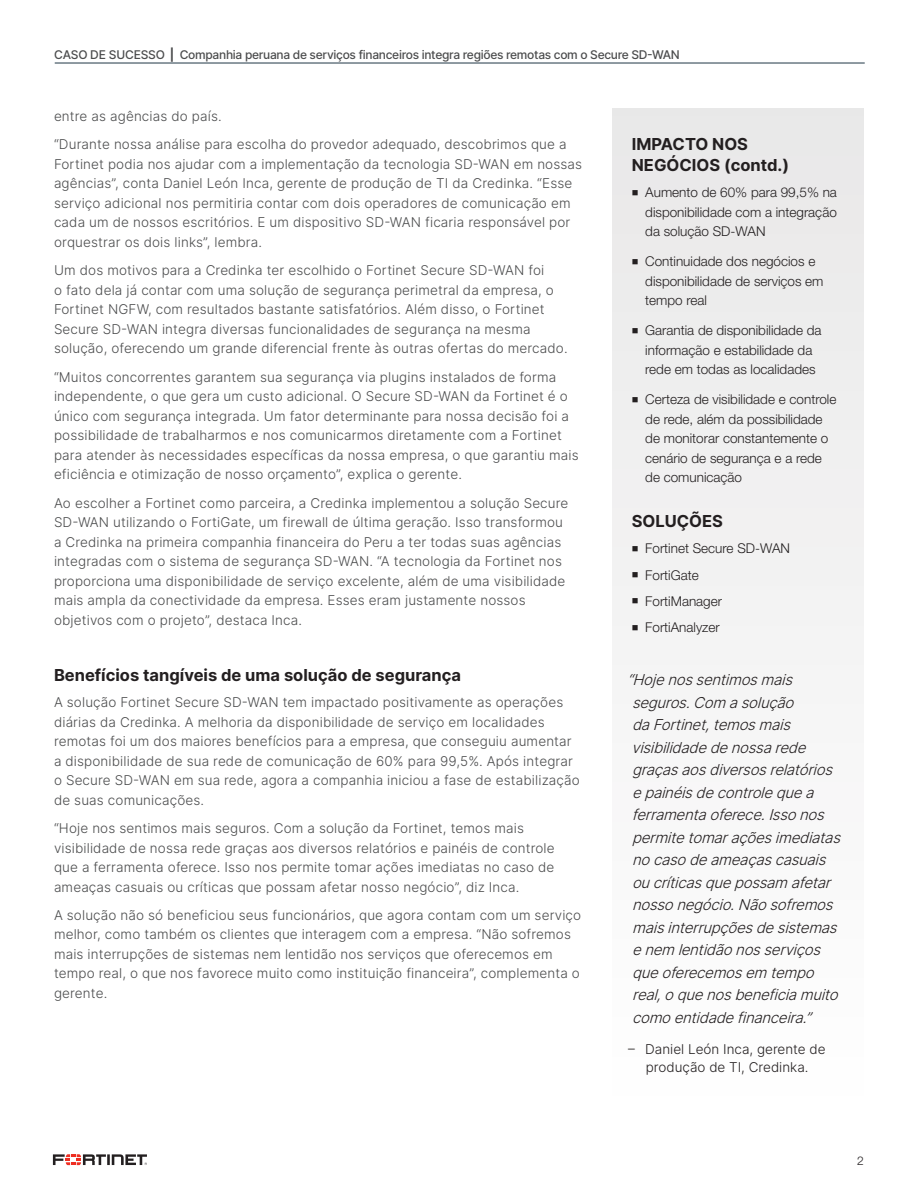
<style>
.page{position:relative;width:918px;height:1188px;background:#fff}
.page>*{position:absolute;margin:0;border:0;box-sizing:border-box;transform-origin:0 0}
.Body_Copy_SUBHEAD__B{font:700 16.5px "Inter";color:#231f20}
.Sidebar_headline__Bl{font:700 16.5px/21px "Inter";color:#231f20}
.INSET_QUOTE{font:italic 300 15px/22.5px "Inter";color:#231f20}
.Body_Copy{font:300 13.5px/19.5px "Inter";letter-spacing:.01em;color:#4b4c4d}
.t1{font:300 13.5px/19.5px "Helvetica Neue LT Pro";color:#231f20}
.INSET_QUOTE_-_NAME{font:300 13.5px/18px "Inter";color:#231f20;text-align:center}
.t2{font:500 12px "Inter";letter-spacing:-.025em;color:#4b4c4d}
.t3{font:300 12px "Helvetica Neue LT Pro";color:#231f20}
.s1{font-weight:700}
</style>
<div class="page">
<hr style="left:55px;top:63px;width:810px;height:1px;background:#203746">
<svg style="left:53px;top:1154px;width:94px;height:11px"></svg>
<div style="left:612px;top:108px;width:252px;height:999px;background:#f3f3f3"></div>
<p class="t2" style="left:54px;top:46px;width:627px">CASO DE SUCESSO <span class="s1">|</span> Companhia peruana de serviços financeiros integra regiões remotas com o Secure SD-WAN</p>
<p class="Body_Copy" style="left:54px;top:106px;width:169px">entre as agências do país.</p>
<p class="Body_Copy" style="left:54px;top:135px;width:530px">“Durante nossa análise para escolha do provedor adequado, descobrimos que a Fortinet podia nos ajudar com a implementação da tecnologia SD-WAN em nossas agências”, conta Daniel León Inca, gerente de produção de TI da Credinka. “Esse serviço adicional nos permitiria contar com dois operadores de comunicação em cada um de nossos escritórios. E um dispositivo SD-WAN ficaria responsável por orquestrar os dois links”, lembra.</p>
<p class="Body_Copy" style="left:54px;top:261px;width:515px">Um dos motivos para a Credinka ter escolhido o Fortinet Secure SD-WAN foi<br>o fato dela já contar com uma solução de segurança perimetral da empresa, o Fortinet NGFW, com resultados bastante satisfatórios. Além disso, o Fortinet Secure SD-WAN integra diversas funcionalidades de segurança na mesma solução, oferecendo um grande diferencial frente às outras ofertas do mercado.</p>
<p class="Body_Copy" style="left:54px;top:367px;width:526px">“Muitos concorrentes garantem sua segurança via plugins instalados de forma independente, o que gera um custo adicional. O Secure SD-WAN da Fortinet é o único com segurança integrada. Um fator determinante para nossa decisão foi a possibilidade de trabalharmos e nos comunicarmos diretamente com a Fortinet para atender às necessidades específicas da nossa empresa, o que garantiu mais eficiência e otimização de nosso orçamento”, explica o gerente.</p>
<p class="Body_Copy" style="left:54px;top:493px;width:516px">Ao escolher a Fortinet como parceira, a Credinka implementou a solução Secure SD-WAN utilizando o FortiGate, um firewall de última geração. Isso transformou a Credinka na primeira companhia financeira do Peru a ter todas suas agências integradas com o sistema de segurança SD-WAN. “A tecnologia da Fortinet nos proporciona uma disponibilidade de serviço excelente, além de uma visibilidade mais ampla da conectividade da empresa. Esses eram justamente nossos objetivos com o projeto”, destaca Inca.</p>
<p class="Body_Copy_SUBHEAD__B" style="left:54px;top:663px;width:408px">Benefícios tangíveis de uma solução de segurança</p>
<p class="Body_Copy" style="left:54px;top:692px;width:527px">A solução Fortinet Secure SD-WAN tem impactado positivamente as operações diárias da Credinka. A melhoria da disponibilidade de serviço em localidades remotas foi um dos maiores benefícios para a empresa, que conseguiu aumentar a disponibilidade de sua rede de comunicação de 60% para 99,5%. Após integrar o Secure SD-WAN em sua rede, agora a companhia iniciou a fase de estabilização de suas comunicações.</p>
<p class="Body_Copy" style="left:54px;top:818px;width:502px">“Hoje nos sentimos mais seguros. Com a solução da Fortinet, temos mais visibilidade de nossa rede graças aos diversos relatórios e painéis de controle que a ferramenta oferece. Isso nos permite tomar ações imediatas no caso de ameaças casuais ou críticas que possam afetar nosso negócio”, diz Inca.</p>
<p class="Body_Copy" style="left:54px;top:905px;width:529px">A solução não só beneficiou seus funcionários, que agora contam com um serviço melhor, como também os clientes que interagem com a empresa. “Não sofremos mais interrupções de sistemas nem lentidão nos serviços que oferecemos em tempo real, o que nos favorece muito como instituição financeira”, complementa o gerente.</p>
<p class="Sidebar_headline__Bl" style="left:632px;top:133px;width:159px">IMPACTO NOS<br>NEGÓCIOS (contd.)</p>
<p class="t1" style="left:645px;top:182px;width:193px;text-align:justify;text-indent:-14px">■ Aumento de 60% para 99,5% na disponibilidade com a integração da solução SD-WAN</p>
<p class="t1" style="left:645px;top:251px;width:180px;text-indent:-14px">■ Continuidade dos negócios e disponibilidade de serviços em tempo real</p>
<p class="t1" style="left:632px;top:320px;width:191px;text-align:center">■ Garantia de disponibilidade da informação e estabilidade da rede em todas as localidades</p>
<p class="t1" style="left:645px;top:389px;width:193px;text-indent:-14px">■ Certeza de visibilidade e controle de rede, além da possibilidade de monitorar constantemente o cenário de segurança e a rede de comunicação</p>
<p class="Sidebar_headline__Bl" style="left:632px;top:510px;width:93px">SOLUÇÕES</p>
<p class="t1" style="left:632px;top:539px;width:160px">■ Fortinet Secure SD-WAN</p>
<p class="t1" style="left:632px;top:565px;width:69px">■ FortiGate</p>
<p class="t1" style="left:632px;top:591px;width:92px">■ FortiManager</p>
<p class="t1" style="left:632px;top:617px;width:90px">■ FortiAnalyzer</p>
<p class="INSET_QUOTE" style="left:627px;top:668px;width:220px">“Hojenossentimosmais seguros.Com asolução daFortinet,temosmais visibilidadedenossarede graçasaosdiversosrelatórios epainéisdecontrolequea ferramentaoferece.Issonos permitetomaraçõesimediatas nocasodeameaçascasuais oucríticasquepossam afetar nossonegócio.Nãosofremos maisinterrupçõesdesistemas enem lentidãonosserviços queoferecemosem tempo real,oquenosbeneficiamuito comoentidadefinanceira.”</p>
<p class="INSET_QUOTE_-_NAME" style="left:628px;top:1040px;width:199px">– Daniel León Inca, gerente de produção de TI, Credinka.</p>
<p class="t3" style="left:857px;top:1154px;width:8px">2</p>
</div>
